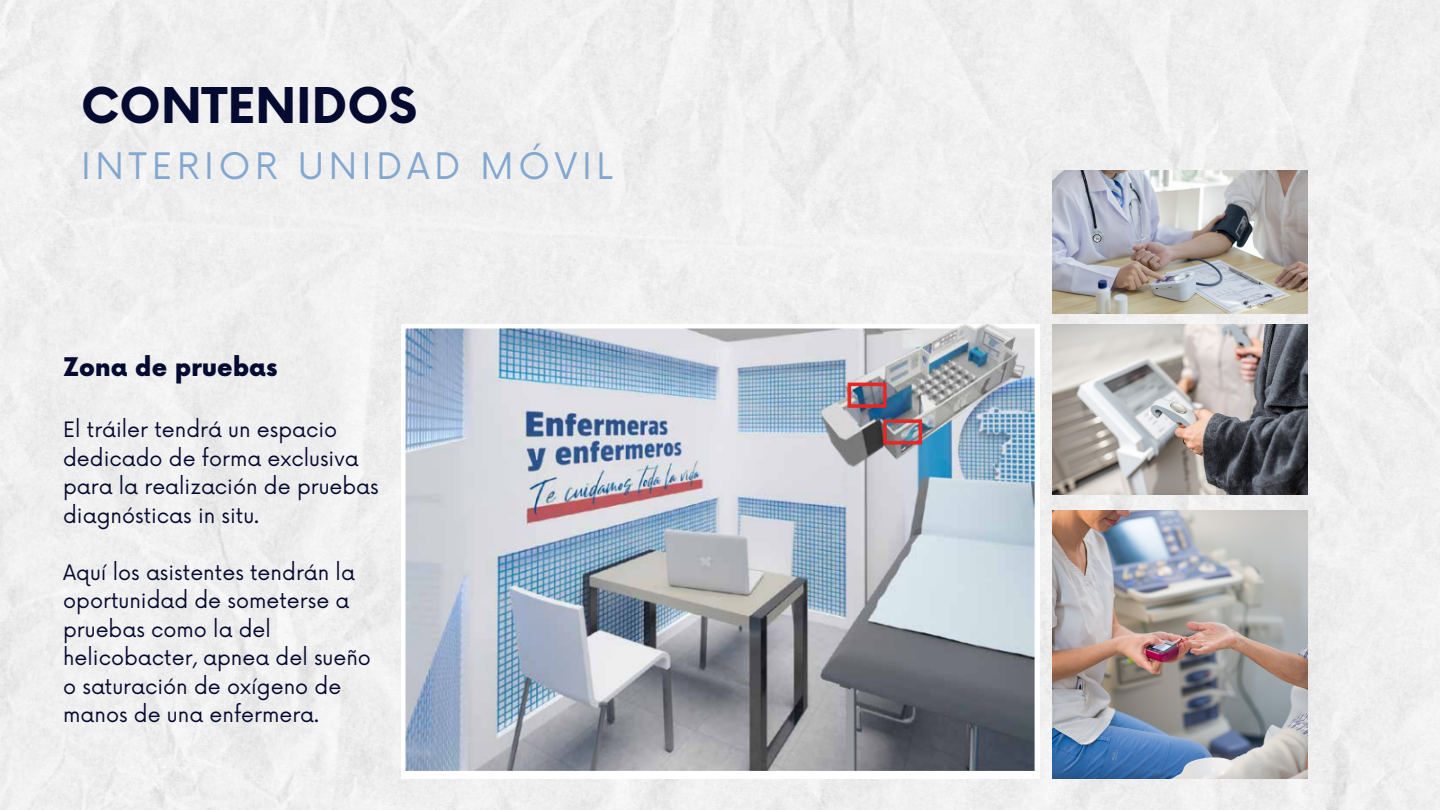
<style>
.page{position:relative;width:1440px;height:810px;background:#f0f0f0}
.page>*{position:absolute;margin:0;border:0;box-sizing:border-box;transform-origin:0 0}
.t1{font:700 48px "Now";color:#050a30}
.t2{font:35.6px "Now";letter-spacing:.135em;color:#82a7d0}
.t3{font:900 25px "Now";color:#050a30}
.t4{font:20.7px/28.5px "Now";color:#050a30}
</style>
<div class="page">
<img style="left:401px;top:325px;width:638px;height:453px">
<img style="left:1052px;top:510px;width:255px;height:269px">
<img style="left:1052px;top:325px;width:255px;height:170px">
<img style="left:1052px;top:171px;width:255px;height:143px">
<p class="t1" style="left:81px;top:80px;width:338px">CONTENIDOS</p>
<p class="t2" style="left:81px;top:146px;width:533px">INTERIOR UNIDAD MÓVIL</p>
<p class="t3" style="left:63px;top:354px;width:216px">Zona de pruebas</p>
<p class="t4" style="left:63px;top:416px;width:317px">El tráiler tendrá un espacio dedicado de forma exclusiva para la realización de pruebas diagnósticas in situ.</p>
<p class="t4" style="left:63px;top:559px;width:309px">Aquí los asistentes tendrán la oportunidad de someterse a pruebas como la del helicobacter, apnea del sueño o saturación de oxígeno de manos de una enfermera.</p>
</div>
